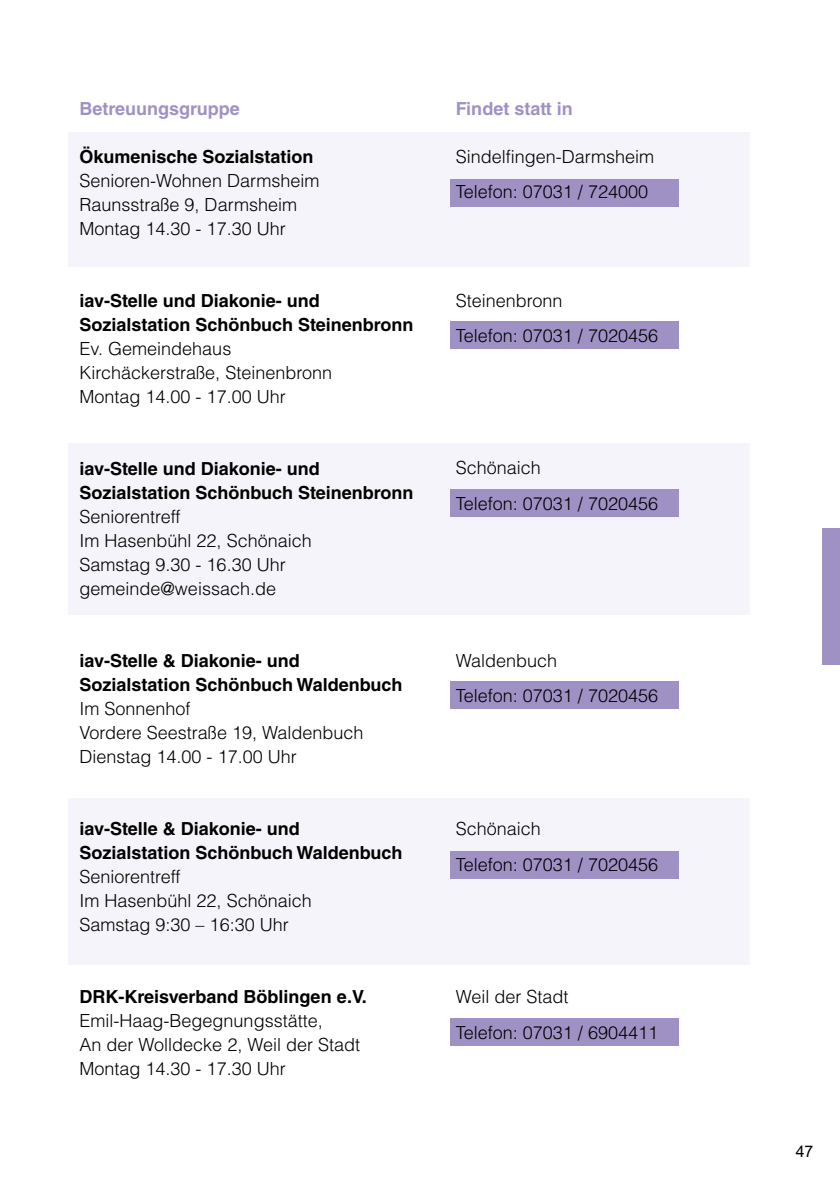
<style>
.page{position:relative;width:840px;height:1191px;background:#fff}
.page>*{position:absolute;margin:0;border:0;box-sizing:border-box;transform-origin:0 0}
.t1{font:300 18px/24px "Helvetica LT Std";color:#000}
.t2{font:700 18px/24px "Helvetica LT Std";color:#000}
.t3{font:700 18px "Helvetica LT Std";color:#a091c5}
.t4{font:16px "Arial";color:#000}
</style>
<div class="page">
<div style="left:68px;top:132px;width:680px;height:134px;background:#f5f4fa"></div>
<div style="left:68px;top:443px;width:680px;height:171px;background:#f5f4fa"></div>
<div style="left:450px;top:179px;width:227px;height:28px;background:#a091c5"></div>
<div style="left:450px;top:321px;width:227px;height:28px;background:#a091c5"></div>
<div style="left:450px;top:489px;width:227px;height:28px;background:#a091c5"></div>
<div style="left:68px;top:798px;width:680px;height:167px;background:#f5f4fa"></div>
<div style="left:450px;top:851px;width:227px;height:27px;background:#a091c5"></div>
<div style="left:450px;top:681px;width:227px;height:28px;background:#a091c5"></div>
<div style="left:450px;top:1017px;width:227px;height:28px;background:#a091c5"></div>
<div style="left:822px;top:528px;width:17px;height:136px;background:#a091c5"></div>
<p class="t3" style="left:79px;top:98px;width:162px">Betreuungsgruppe</p>
<p class="t3" style="left:455px;top:98px;width:119px">Findet statt in</p>
<p class="t2" style="left:79px;top:144px;width:235px">Ökumenische Sozialstation</p>
<p class="t1" style="left:79px;top:168px;width:241px">Senioren-Wohnen Darmsheim<br>Raunsstraße 9, Darmsheim<br>Montag 14.30 - 17.30 Uhr</p>
<p class="t1" style="left:455px;top:139px;width:200px;line-height:35.4px">Sindelfingen-Darmsheim<br>Telefon: 07031 / 724000</p>
<p class="t2" style="left:79px;top:288px;width:335px">iav-Stelle und Diakonie- und<br>Sozialstation Schönbuch Steinenbronn</p>
<p class="t1" style="left:79px;top:336px;width:254px">Ev. Gemeindehaus<br>Kirchäckerstraße, Steinenbronn<br>Montag 14.00 - 17.00 Uhr</p>
<p class="t2" style="left:79px;top:456px;width:335px">iav-Stelle und Diakonie- und<br>Sozialstation Schönbuch Steinenbronn</p>
<p class="t1" style="left:79px;top:504px;width:234px">Seniorentreff<br>Im Hasenbühl 22, Schönaich<br>Samstag 9.30 - 16.30 Uhr gemeinde@weissach.de</p>
<p class="t2" style="left:79px;top:648px;width:324px">iav-Stelle &amp; Diakonie- und<br>Sozialstation Schönbuch Waldenbuch</p>
<p class="t1" style="left:79px;top:696px;width:285px">Im Sonnenhof<br>Vordere Seestraße 19, Waldenbuch<br>Dienstag 14.00 - 17.00 Uhr</p>
<p class="t2" style="left:79px;top:816px;width:324px">iav-Stelle &amp; Diakonie- und<br>Sozialstation Schönbuch Waldenbuch</p>
<p class="t1" style="left:79px;top:864px;width:234px">Seniorentreff<br>Im Hasenbühl 22, Schönaich<br>Samstag 9:30 – 16:30 Uhr</p>
<p class="t2" style="left:79px;top:984px;width:289px">DRK-Kreisverband Böblingen e.V.</p>
<p class="t1" style="left:79px;top:1008px;width:282px">Emil-Haag-Begegnungsstätte,<br>An der Wolldecke 2, Weil der Stadt<br>Montag 14.30 - 17.30 Uhr</p>
<p class="t1" style="left:455px;top:282px;width:204px;line-height:35.4px">Steinenbronn<br>Telefon: 07031 / 7020456</p>
<p class="t1" style="left:455px;top:450px;width:204px;line-height:35.4px">Schönaich<br>Telefon: 07031 / 7020456</p>
<p class="t1" style="left:455px;top:642px;width:204px;line-height:35.4px">Waldenbuch<br>Telefon: 07031 / 7020456</p>
<p class="t1" style="left:455px;top:811px;width:204px;line-height:35.4px">Schönaich<br>Telefon: 07031 / 7020456</p>
<p class="t1" style="left:455px;top:979px;width:204px;line-height:35.4px">Weil der Stadt<br>Telefon: 07031 / 6904411</p>
<p class="t4" style="left:795px;top:1140px;width:19px">47</p>
</div>
